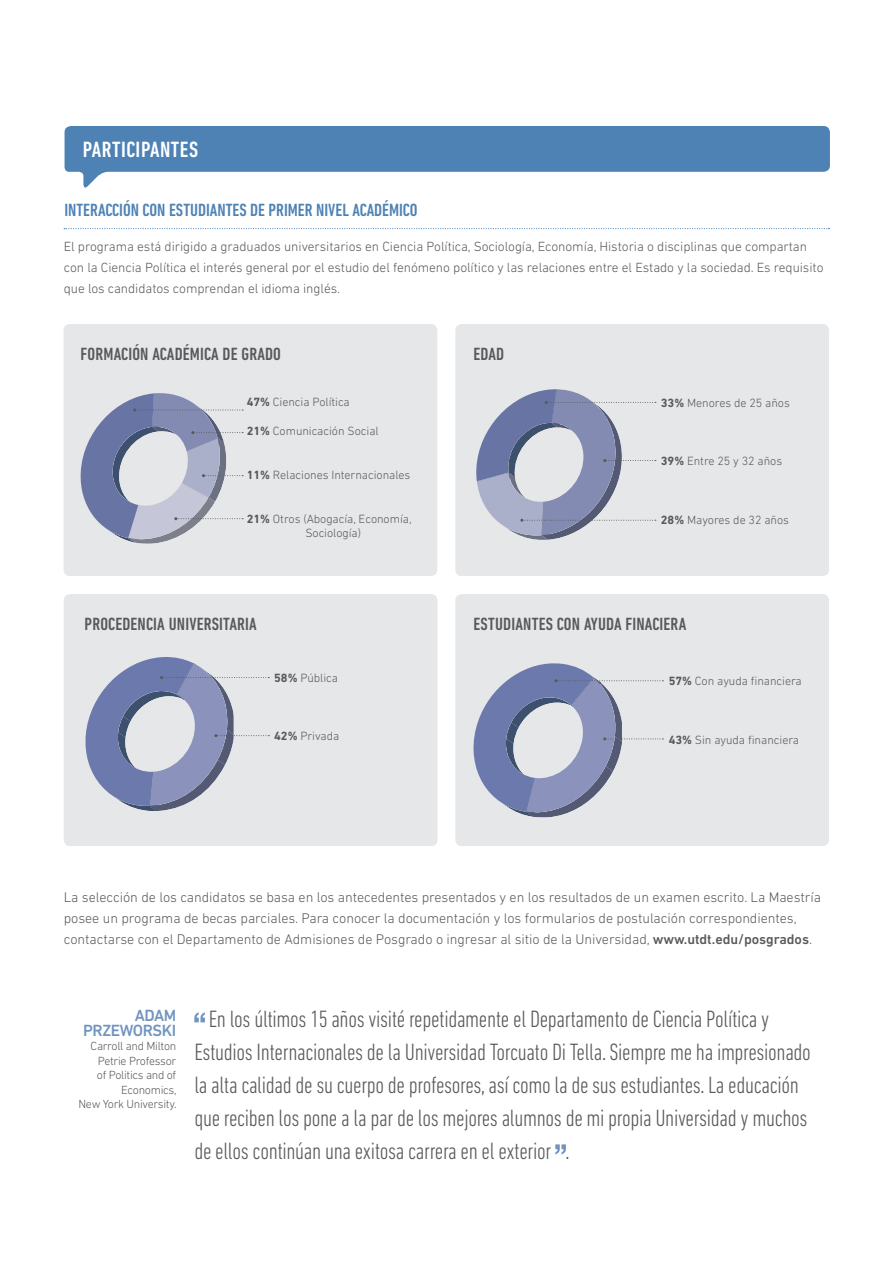
<style>
.page{position:relative;width:893px;height:1263px;background:#fff}
.page>*{position:absolute;margin:0;border:0;box-sizing:border-box;transform-origin:0 0}
.t1{font:300 condensed 24px/33px "DIN Next LT Pro";letter-spacing:-.015em;color:#58595b}
.t2{font:500 condensed 22.5px "DIN Next LT Pro";letter-spacing:.025em;color:#fff}
.t3{font:500 condensed 18px "DIN Next LT Pro";letter-spacing:.01em;color:#58595b}
.t4{font:500 condensed 18px "DIN Next LT Pro";color:#4e82b5}
.t5{font:500 16.5px/15px "DIN Next LT Pro";letter-spacing:-.025em;color:#7094c0;text-align:right}
.t6{font:300 14.25px/21px "DIN Next LT Pro";letter-spacing:-.005em;color:#58595b}
.t7{font:300 13.5px/21px "DIN Next LT Pro";letter-spacing:-.005em;color:#58595b}
.t8{font:300 12.15px/14.5px "DIN Next LT Pro";letter-spacing:-.005em;color:#58595b}
.t9{font:300 12px/14.4px "DIN Next LT Pro";letter-spacing:-.025em;color:#58595b;text-align:right}
.s1{font-weight:700}
.s2{font-weight:500}
</style>
<div class="page">
<div style="left:455px;top:594px;width:374px;height:252px;background:#e6e7e8;border-radius:6px"></div>
<div style="left:64px;top:594px;width:373px;height:252px;background:#e6e7e8;border-radius:6px"></div>
<div style="left:64px;top:324px;width:373px;height:252px;background:#e6e7e8;border-radius:6px"></div>
<div style="left:455px;top:324px;width:374px;height:252px;background:#e6e7e8;border-radius:6px"></div>
<svg style="left:194px;top:1012px;width:11px;height:10px"></svg>
<svg style="left:555px;top:1144px;width:11px;height:10px"></svg>
<svg style="left:64px;top:228px;width:765px;height:1px"></svg>
<svg style="left:80px;top:393px;width:163px;height:151px"></svg>
<svg style="left:476px;top:389px;width:180px;height:151px"></svg>
<svg style="left:85px;top:657px;width:184px;height:154px"></svg>
<svg style="left:473px;top:663px;width:190px;height:154px"></svg>
<svg style="left:65px;top:126px;width:765px;height:62px;fill:#4e82b5"></svg>
<p class="t2" style="left:83px;top:136px;width:117px">PARTICIPANTES</p>
<p class="t4" style="left:64px;top:200px;width:355px">INTERACCIÓN CON ESTUDIANTES DE PRIMER NIVEL ACADÉMICO</p>
<p class="t7" style="left:64px;top:236px;width:761px">El programa está dirigido a graduados universitarios en Ciencia Política, Sociología, Economía, Historia o disciplinas que compartan con la Ciencia Política el interés general por el estudio del fenómeno político y las relaciones entre el Estado y la sociedad. Es requisito que los candidatos comprendan el idioma inglés.</p>
<p class="t3" style="left:81px;top:344px;width:202px">FORMACIÓN ACADÉMICA DE GRADO</p>
<p class="t3" style="left:473px;top:344px;width:32px">EDAD</p>
<p class="t8" style="left:247px;top:394px;width:105px"><span class="s1">47%</span> Ciencia Política</p>
<p class="t8" style="left:247px;top:423px;width:133px"><span class="s1">21%</span> Comunicación Social</p>
<p class="t8" style="left:247px;top:467px;width:165px"><span class="s1">11%</span> Relaciones Internacionales</p>
<p class="t8" style="left:305px;top:511px;width:108px;text-indent:-59px"><span class="s1">21%</span> Otros (Abogacía, Economía,<br>Sociología)</p>
<p class="t8" style="left:661px;top:395px;width:130px"><span class="s1">33%</span> Menores de 25 años</p>
<p class="t8" style="left:661px;top:454px;width:123px"><span class="s1">39%</span> Entre 25 y 32 años</p>
<p class="t8" style="left:661px;top:512px;width:130px"><span class="s1">28%</span> Mayores de 32 años</p>
<p class="t3" style="left:85px;top:614px;width:174px">PROCEDENCIA UNIVERSITARIA</p>
<p class="t3" style="left:473px;top:614px;width:214px">ESTUDIANTES CON AYUDA FINACIERA</p>
<p class="t8" style="left:274px;top:670px;width:65px"><span class="s1">58%</span> Pública</p>
<p class="t8" style="left:669px;top:674px;width:135px"><span class="s1">57%</span> Con ayuda financiera</p>
<p class="t8" style="left:274px;top:729px;width:67px"><span class="s1">42%</span> Privada</p>
<p class="t8" style="left:669px;top:732px;width:132px"><span class="s1">43%</span> Sin ayuda financiera</p>
<p class="t6" style="left:64px;top:887px;width:759px">La selección de los candidatos se basa en los antecedentes presentados y en los resultados de un examen escrito. La Maestría posee un programa de becas parciales. Para conocer la documentación y los formularios de postulación correspondientes, contactarse con el Departamento de Admisiones de Posgrado o ingresar al sitio de la Universidad, <span class="s2">www.utdt.edu/posgrados</span>.</p>
<p class="t5" style="left:83px;top:1008px;width:95px">ADAM<br>PRZEWORSKI</p>
<p class="t9" style="left:78px;top:1039px;width:100px">Carroll and Milton<br>Petrie Professor<br>of Politics and of<br>Economics,<br>New York University.</p>
<p class="t1" style="left:194px;top:1002px;width:618px;text-indent:14px">En los últimos 15 años visité repetidamente el Departamento de Ciencia Política y Estudios Internacionales de la Universidad Torcuato Di Tella. Siempre me ha impresionado la alta calidad de su cuerpo de profesores, así como la de sus estudiantes. La educación que reciben los pone a la par de los mejores alumnos de mi propia Universidad y muchos de ellos continúan una exitosa carrera en el exterior .</p>
</div>
